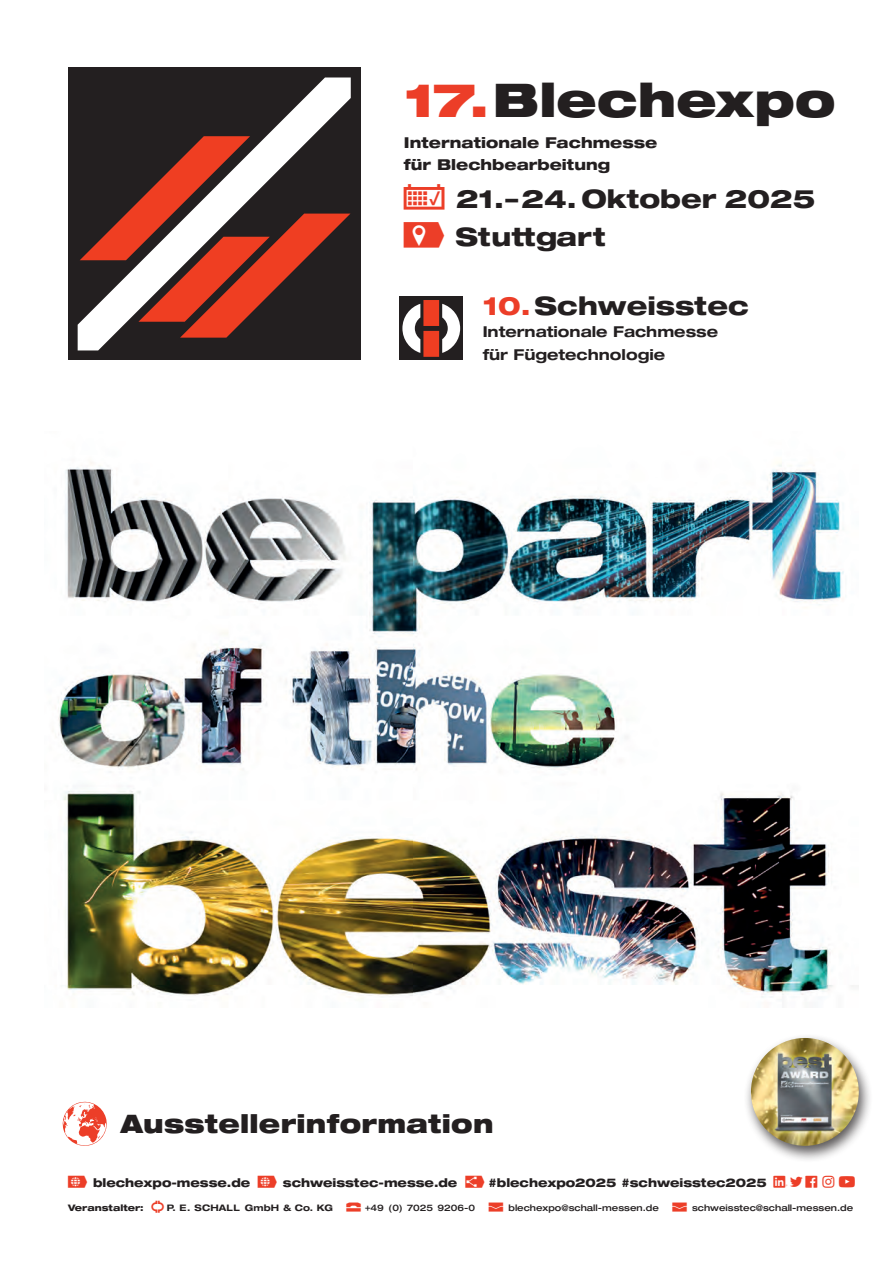
<style>
.page{position:relative;width:893px;height:1263px;background:#fff}
.page>*{position:absolute;margin:0;border:0;box-sizing:border-box;transform-origin:0 0}
.t1{font:900 expanded 46.5px "Helvetica Neue LT Pro";color:#231f20}
.t2{font:800 expanded 25.5px/37.8px "Helvetica Neue LT Std";color:#231f20}
.t3{font:900 expanded 25.5px "Helvetica Neue LT Pro";letter-spacing:.01em;color:#231f20}
.t4{font:800 expanded 15px/22.2px "Helvetica Neue LT Std";color:#231f20}
.t5{font:700 expanded 15px/22.2px "Helvetica Neue LT Std";color:#231f20}
.t6{font:800 expanded 12px "Helvetica Neue LT Std";letter-spacing:-.005em;color:#231f20}
.t7{font:500 expanded 9px "Helvetica Neue LT Std";color:#231f20}
.t8{font:700 expanded 9px "Helvetica Neue LT Std";letter-spacing:.02em;color:#231f20}
.s1{color:#ec3e28}
.s2{font-family:"Schall Webfont 20200605";font-weight:400;font-stretch:normal;color:#ec3e28}
.s3{font-family:"schall webfont 20180301";font-weight:400;font-stretch:normal;color:#ec3e28}
.s4{font-weight:800}
.s5{font-family:"schall webfont 20180301";font-weight:400;font-stretch:normal;font-size:12px;color:#ec3e28}
.s6{font-family:"Helvetica Now Text";font-stretch:normal}
</style>
<div class="page">
<svg style="left:62px;top:1101px;width:45px;height:45px"></svg>
<img style="left:58px;top:461px;width:801px;height:538px">
<div style="left:68px;top:68px;width:292px;height:292px;background:#231f20"></div>
<svg style="left:78px;top:77px;width:273px;height:273px"></svg>
<svg style="left:80px;top:136px;width:270px;height:202px"></svg>
<div style="left:400px;top:297px;width:63px;height:63px;background:#231f20"></div>
<svg style="left:402px;top:300px;width:58px;height:57px"></svg>
<div style="left:743px;top:1033px;width:130px;height:130px;background:#231f20;opacity:.75"></div>
<img style="left:751px;top:1038px;width:108px;height:108px;border-radius:54px">
<h1 class="t1" style="left:404px;top:70px;width:433px"><span class="s1">17.</span> Blechexpo</h1>
<p class="t4" style="left:404px;top:131px;width:255px">Internationale Fachmesse für Blechbearbeitung</p>
<h2 class="t2" style="left:404px;top:179px;width:413px"><span class="s2">D</span> 21.–24. Oktober 2025 <span class="s2">a</span> Stuttgart</h2>
<h2 class="t2" style="left:483px;top:286px;width:268px"><span class="s1">10.</span> Schweisstec</h2>
<p class="t5" style="left:483px;top:320px;width:237px">Internationale Fachmesse für Fügetechnologie</p>
<h2 class="t3" style="left:121px;top:1107px;width:374px">Ausstellerinformation</h2>
<p class="t6" style="left:68px;top:1174px;width:791px"><span class="s3">@</span> blechexpo-messe.de <span class="s3">@</span> schweisstec-messe.de <span class="s3">Ä</span> #blechexpo2025 #schweisstec2025 <span class="s3">ü</span><span class="s2">?</span><span class="s3">ägB</span></p>
<p class="t8" style="left:68px;top:1201px;width:266px"><span class="s4">Veranstalter:</span> <span class="s5">S</span>P. E. SCHALL GmbH &amp; Co. KG</p>
<p class="t7" style="left:346px;top:1201px;width:130px"><span class="s3">f</span> <span class="s6">+</span>49 (0) 7025 9206-0</p>
<p class="t7" style="left:489px;top:1201px;width:172px"><span class="s3">m</span> blechexpo@schall-messen.de</p>
<p class="t7" style="left:672px;top:1201px;width:182px"><span class="s3">m</span> schweisstec@schall-messen.de</p>
</div>
